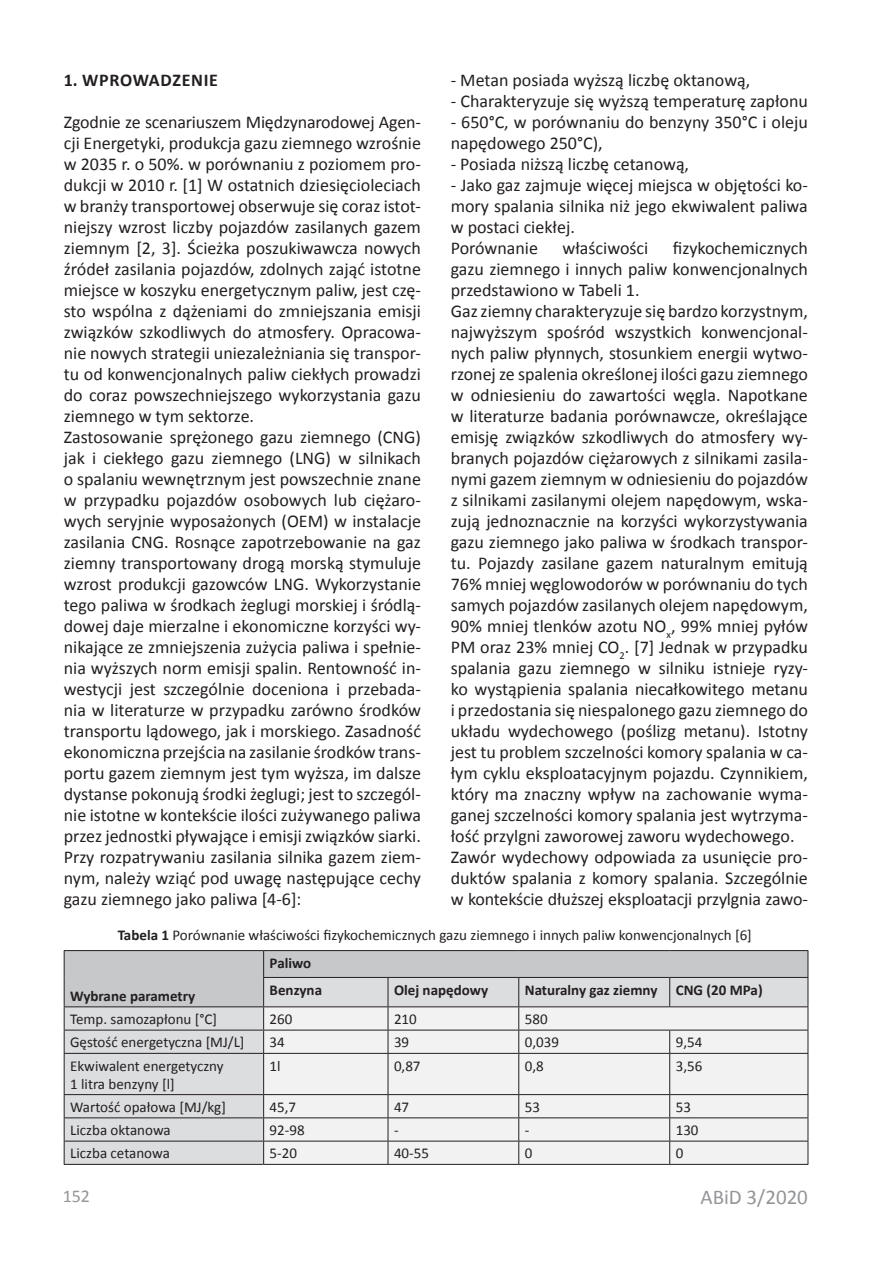
<style>
.page{position:relative;width:893px;height:1263px;background:#fff}
.page>*{position:absolute;margin:0;border:0;box-sizing:border-box;transform-origin:0 0}
.t1{font:21px "Calibri";color:#939598}
.t2{font:18px/21px "Calibri";color:#231f20}
.t3{font:700 18px "Calibri";letter-spacing:.04em;color:#231f20}
.t4{font:18px "Calibri";color:#939598}
.t5{font:15px/18px "Calibri";color:#231f20}
.t6{font:700 15px/26.8px "Calibri";color:#231f20}
.s1{font-weight:700}
</style>
<div class="page">
<svg style="left:64px;top:950px;width:745px;height:214px"></svg>
<hr style="left:64px;top:1164px;width:200px;height:1px;background:#231f20">
<hr style="left:264px;top:1164px;width:124px;height:1px;background:#231f20">
<hr style="left:388px;top:1164px;width:131px;height:1px;background:#231f20">
<hr style="left:519px;top:1164px;width:151px;height:1px;background:#231f20">
<hr style="left:670px;top:1164px;width:138px;height:1px;background:#231f20">
<p class="t2" style="left:451px;top:69px;width:301px">- Metan posiada wyższą liczbę oktanową,</p>
<p class="t2" style="left:451px;top:90px;width:359px">- Charakteryzuje się wyższą temperaturę zapłonu</p>
<p class="t2" style="left:451px;top:111px;width:359px">- 650°C, w porównaniu do benzyny 350°C i oleju napędowego 250°C),</p>
<p class="t2" style="left:451px;top:153px;width:240px">- Posiada niższą liczbę cetanową,</p>
<p class="t2" style="left:451px;top:174px;width:359px">- Jako gaz zajmuje więcej miejsca w objętości ko&shy;mory spalania silnika niż jego ekwiwalent paliwa w postaci ciekłej.<br>Porównanie</p>
<p class="t3" style="left:64px;top:67px;width:156px">1. WPROWADZENIE</p>
<p class="t2" style="left:64px;top:111px;width:359px">Zgodnie ze scenariuszem Międzynarodowej Agen&shy;cji Energetyki, produkcja gazu ziemnego wzrośnie w 2035 r. o 50%. w porównaniu z poziomem pro&shy;dukcji w 2010 r. [1] W ostatnich dziesięcioleciach w branży transportowej obserwuje się coraz istot&shy;niejszy wzrost liczby pojazdów zasilanych gazem ziemnym [2, 3]. Ścieżka poszukiwawcza nowych źródeł zasilania pojazdów, zdolnych zająć istotne miejsce w koszyku energetycznym paliw, jest czę&shy;sto wspólna z dążeniami do zmniejszania emisji związków szkodliwych do atmosfery. Opracowa&shy;nie nowych strategii uniezależniania się transpor&shy;tu od konwencjonalnych paliw ciekłych prowadzi do coraz powszechniejszego wykorzystania gazu ziemnego w tym sektorze.<br>Zastosowanie sprężonego gazu ziemnego (CNG) jak i ciekłego gazu ziemnego (LNG) w silnikach o spalaniu wewnętrznym jest powszechnie znane w przypadku pojazdów osobowych lub ciężaro&shy;wych seryjnie wyposażonych (OEM) w instalacje zasilania CNG. Rosnące zapotrzebowanie na gaz ziemny transportowany drogą morską stymuluje wzrost produkcji gazowców LNG. Wykorzystanie tego paliwa w środkach żeglugi morskiej i śródlą&shy;dowej daje mierzalne i ekonomiczne korzyści wy&shy;nikające ze zmniejszenia zużycia paliwa i spełnie&shy;nia wyższych norm emisji spalin. Rentowność in&shy;westycji jest szczególnie doceniona i przebada&shy;nia w literaturze w przypadku zarówno środków transportu lądowego, jak i morskiego. Zasadność ekonomiczna przejścia na zasilanie środków trans&shy;portu gazem ziemnym jest tym wyższa, im dalsze dystanse pokonują środki żeglugi; jest to szczegól&shy;nie istotne w kontekście ilości zużywanego paliwa przez jednostki pływające i emisji związków siarki.<br>Przy rozpatrywaniu zasilania silnika gazem ziem&shy;nym, należy wziąć pod uwagę następujące cechy gazu ziemnego jako paliwa [4-6]:</p>
<p class="t2" style="left:563px;top:237px;width:87px">właściwości</p>
<p class="t2" style="left:451px;top:237px;width:359px;text-indent:222px">fizykochemicznych gazu ziemnego i innych paliw konwencjonalnych przedstawiono w Tabeli 1.<br>Gaz ziemny charakteryzuje się bardzo korzystnym, najwyższym spośród wszystkich konwencjonal&shy;nych paliw płynnych, stosunkiem energii wytwo&shy;rzonej ze spalenia określonej ilości gazu ziemnego w odniesieniu do zawartości węgla. Napotkane w literaturze badania porównawcze, określające emisję związków szkodliwych do atmosfery wy&shy;branych pojazdów ciężarowych z silnikami zasila&shy;nymi gazem ziemnym w odniesieniu do pojazdów z silnikami zasilanymi olejem napędowym, wska&shy;zują jednoznacznie na korzyści wykorzystywania gazu ziemnego jako paliwa w środkach transpor&shy;tu. Pojazdy zasilane gazem naturalnym emitują 76% mniej węglowodorów w porównaniu do tych samych pojazdów zasilanych olejem napędowym, 90% mniej tlenków azotu NO<sub>x</sub>, 99% mniej pyłów PM oraz 23% mniej CO<sub>2</sub>. [7] Jednak w przypadku spalania gazu ziemnego w silniku istnieje ryzy&shy;ko wystąpienia spalania niecałkowitego metanu i przedostania się niespalonego gazu ziemnego do układu wydechowego (poślizg metanu). Istotny jest tu problem szczelności komory spalania w ca&shy;łym cyklu eksploatacyjnym pojazdu. Czynnikiem, który ma znaczny wpływ na zachowanie wyma&shy;ganej szczelności komory spalania jest wytrzyma&shy;łość przylgni zaworowej zaworu wydechowego.<br>Zawór wydechowy odpowiada za usunięcie pro&shy;duktów spalania z komory spalania. Szczególnie w kontekście dłuższej eksploatacji przylgnia zawo-</p>
<p class="t5" style="left:118px;top:926px;width:636px"><span class="s1">Tabela 1</span> Porównanie właściwości fizykochemicznych gazu ziemnego i innych paliw konwencjonalnych [6]</p>
<p class="t6" style="left:70px;top:982px;width:127px">Wybrane parametry</p>
<p class="t6" style="left:270px;top:949px;width:54px">Paliwo<br>Benzyna</p>
<p class="t6" style="left:394px;top:976px;width:96px">Olej napędowy</p>
<p class="t6" style="left:525px;top:976px;width:239px">Naturalny gaz ziemny CNG (20 MPa)</p>
<p class="t5" style="left:70px;top:1010px;width:149px">Temp. samozapłonu [°C]</p>
<p class="t5" style="left:270px;top:1010px;width:24px">260</p>
<p class="t5" style="left:394px;top:1010px;width:24px">210</p>
<p class="t5" style="left:525px;top:1010px;width:24px">580</p>
<p class="t5" style="left:70px;top:1033px;width:176px">Gęstość energetyczna [MJ/L]</p>
<p class="t5" style="left:270px;top:1033px;width:17px">34</p>
<p class="t5" style="left:394px;top:1033px;width:17px">39</p>
<p class="t5" style="left:525px;top:1033px;width:36px">0,039</p>
<p class="t5" style="left:676px;top:1033px;width:28px">9,54</p>
<p class="t5" style="left:70px;top:1056px;width:155px">Ekwiwalent energetyczny<br>1 litra benzyny [l]</p>
<p class="t5" style="left:270px;top:1056px;width:13px">1l</p>
<p class="t5" style="left:394px;top:1056px;width:28px">0,87</p>
<p class="t5" style="left:525px;top:1056px;width:20px">0,8</p>
<p class="t5" style="left:676px;top:1056px;width:28px">3,56</p>
<p class="t5" style="left:70px;top:1097px;width:157px">Wartość opałowa [MJ/kg]</p>
<p class="t5" style="left:270px;top:1097px;width:28px">45,7</p>
<p class="t5" style="left:394px;top:1097px;width:17px">47</p>
<p class="t5" style="left:525px;top:1097px;width:17px">53</p>
<p class="t5" style="left:676px;top:1097px;width:17px">53</p>
<p class="t5" style="left:70px;top:1121px;width:102px">Liczba oktanowa</p>
<p class="t5" style="left:270px;top:1121px;width:37px">92-98</p>
<p class="t5" style="left:394px;top:1121px;width:6px">-</p>
<p class="t5" style="left:525px;top:1121px;width:6px">-</p>
<p class="t5" style="left:676px;top:1121px;width:24px">130</p>
<p class="t5" style="left:70px;top:1144px;width:101px">Liczba cetanowa</p>
<p class="t5" style="left:270px;top:1144px;width:29px">5-20</p>
<p class="t5" style="left:394px;top:1144px;width:37px">40-55</p>
<p class="t5" style="left:525px;top:1144px;width:9px">0</p>
<p class="t5" style="left:676px;top:1144px;width:9px">0</p>
<p class="t4" style="left:63px;top:1183px;width:29px">152</p>
<p class="t1" style="left:701px;top:1183px;width:109px">ABiD 3/2020</p>
</div>
